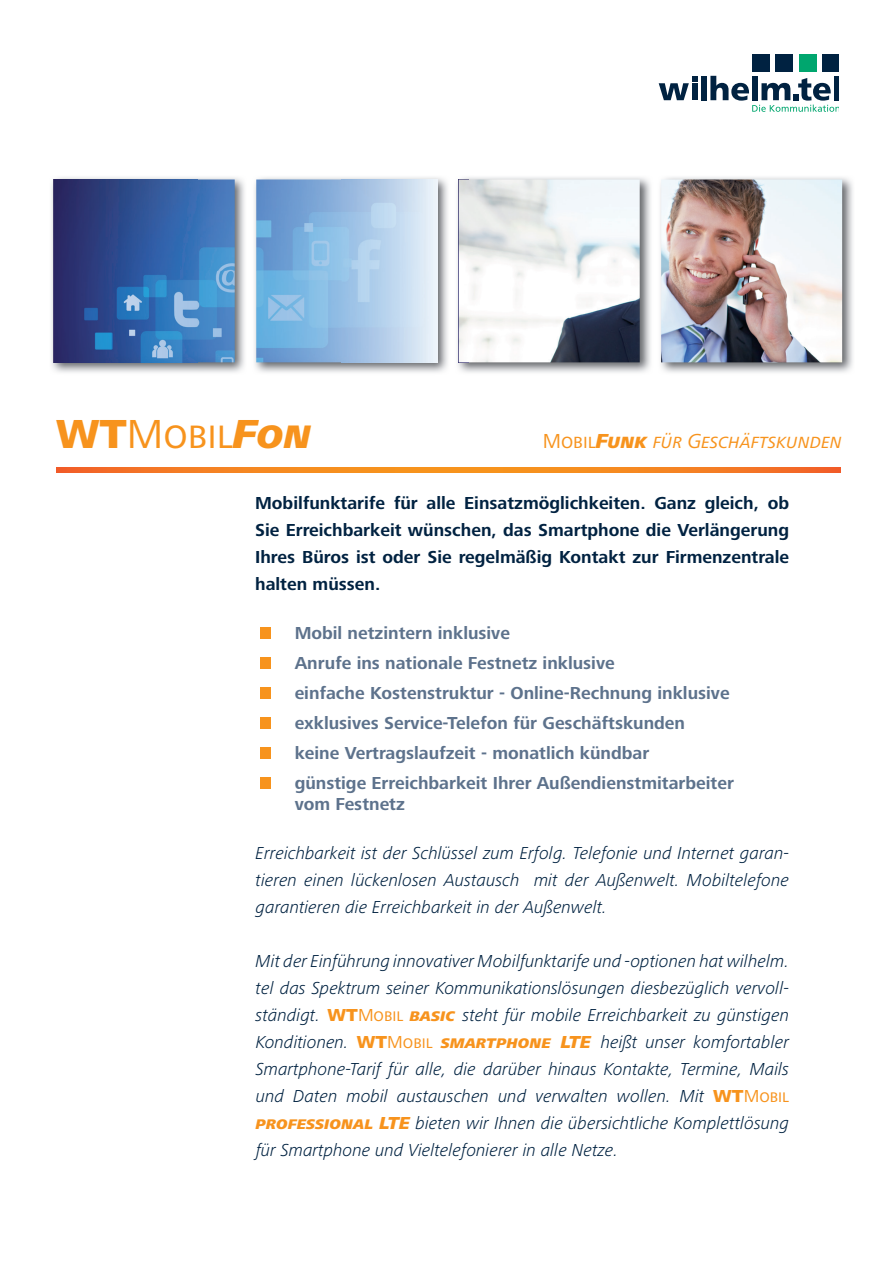
<style>
.page{position:relative;width:893px;height:1263px;background:#fff}
.page>*{position:absolute;margin:0;border:0;box-sizing:border-box;transform-origin:0 0}
.t1{font:42px "Frutiger Next LTW1 G";color:#f7931d}
.t2{font:italic 21px "Frutiger Next LTW1 G";color:#f7931d}
.t3{font:italic 300 18px/27px "Frutiger Nextfor SNS";color:#002241;text-align:justify}
.t4{font:700 18px/21px "Frutiger Nextfor SNS";color:#5d728c}
.t5{font:700 18px/27px "Frutiger Nextfor SNS";color:#002241;text-align:justify}
.s1{font-weight:800}
.s2{font-weight:800;font-style:italic}
.s3{font-style:normal}
.s4{font-weight:400;color:#fff}
.s5{font-weight:800;font-style:normal;color:#f7931d}
.s6{font-weight:400;font-style:normal;color:#f7931d}
.s7{font-weight:800;color:#f7931d}
</style>
<div class="page">
<div style="left:752px;top:54px;width:18px;height:17px;background:#002241"></div>
<div style="left:775px;top:54px;width:18px;height:17px;background:#002241"></div>
<div style="left:799px;top:54px;width:17px;height:17px;background:#00a66e"></div>
<div style="left:822px;top:54px;width:17px;height:17px;background:#002241"></div>
<svg style="left:659px;top:76px;width:38px;height:24px"></svg>
<div style="left:692px;top:83px;width:5px;height:17px;background:#002241"></div>
<div style="left:701px;top:76px;width:6px;height:24px;background:#002241"></div>
<svg style="left:710px;top:76px;width:129px;height:36px"></svg>
<img style="left:51px;top:177px;width:802px;height:196px">
<img style="left:459px;top:179px;width:383px;height:183px">
<img style="left:54px;top:179px;width:383px;height:183px">
<svg style="left:56px;top:467px;width:785px;height:6px;background:#f48221"></svg>
<h1 class="t1" style="left:56px;top:410px;width:257px"><span class="s1">WT</span>Mobil<span class="s2">Fon</span></h1>
<p class="t2" style="left:543px;top:429px;width:301px"><span class="s3">Mobil</span><span class="s1">Funk</span> für Geschäftskunden</p>
<p class="t5" style="left:255px;top:490px;width:535px">Mobilfunktarife für alle Einsatzmöglichkeiten. Ganz gleich, ob Sie Erreichbarkeit wünschen, das Smartphone die Verlängerung Ihres Büros ist oder Sie regelmäßig Kontakt zur Firmenzentrale halten müssen.</p>
<p class="t4" style="left:256px;top:623px;width:256px"><span class="s4">•</span> Mobil netzintern inklusive</p>
<p class="t4" style="left:256px;top:653px;width:361px"><span class="s4">•</span> Anrufe ins nationale Festnetz inklusive</p>
<p class="t4" style="left:256px;top:683px;width:475px"><span class="s4">•</span> einfache Kostenstruktur - Online-Rechnung inklusive</p>
<p class="t4" style="left:256px;top:713px;width:431px"><span class="s4">•</span> exklusives Service-Telefon für Geschäftskunden</p>
<p class="t4" style="left:256px;top:743px;width:395px"><span class="s4">•</span> keine Vertragslaufzeit - monatlich kündbar</p>
<p class="t4" style="left:295px;top:773px;width:441px;text-indent:-39px"><span class="s4">•</span> günstige Erreichbarkeit Ihrer Außendienstmitarbeiter vom Festnetz</p>
<p class="t3" style="left:256px;top:840px;width:535px">Erreichbarkeit ist der Schlüssel zum Erfolg. Telefonie und Internet garan&shy;tieren einen lückenlosen Austausch mit der Außenwelt. Mobiltelefone garantieren die Erreichbarkeit in der Außenwelt.</p>
<p class="t3" style="left:256px;top:948px;width:535px">Mit der Einführung innovativer Mobilfunktarife und -optionen hat wilhelm. tel das Spektrum seiner Kommunikationslösungen diesbezüglich vervoll&shy;ständigt. <span class="s5">WT</span><span class="s6">Mobil</span> <span class="s7">BASIC</span> steht für mobile Erreichbarkeit zu günstigen Konditionen. <span class="s5">WT</span><span class="s6">Mobil</span> <span class="s7">SMARTPHOnE LTE</span> heißt unser komfortabler Smartphone-Tarif für alle, die darüber hinaus Kontakte, Termine, Mails und Daten mobil austauschen und verwalten wollen. Mit <span class="s5">WT</span><span class="s6">Mobil </span><span class="s7">PROFESSIOnAL LTE</span> bieten wir Ihnen die übersichtliche Komplettlösung für Smartphone und Vieltelefonierer in alle Netze.</p>
</div>
